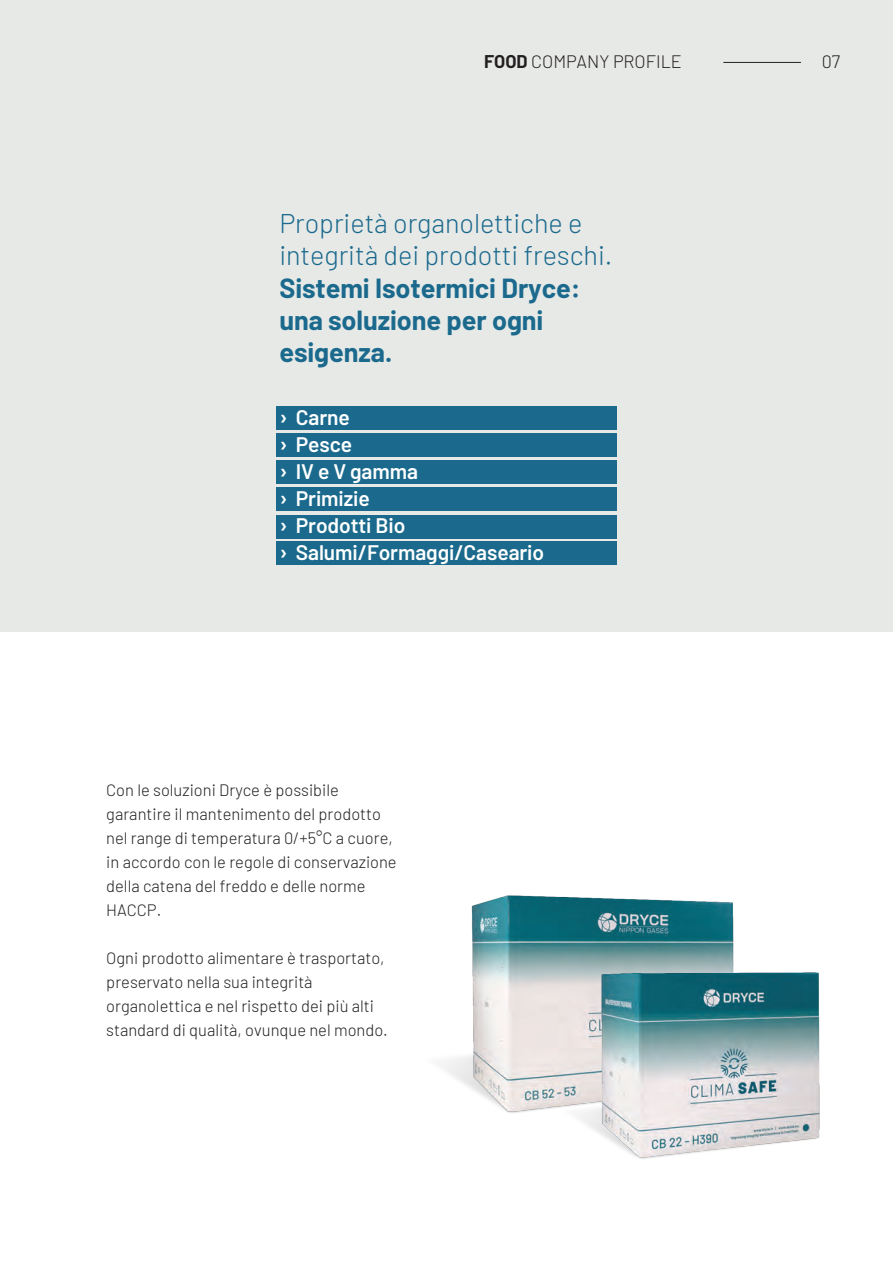
<style>
.page{position:relative;width:893px;height:1263px;background:#fff}
.page>*{position:absolute;margin:0;border:0;box-sizing:border-box;transform-origin:0 0}
.t1{font:300 27px/32.4px "Barlow";letter-spacing:-.005em;color:#1b6a8d}
.t2{font:700 27px/32.4px "Barlow";letter-spacing:-.005em;color:#1b6a8d}
.t3{font:600 21px/27px "Barlow";letter-spacing:-.005em;color:#fff}
.t4{font:300 18px "Barlow";color:#231f20}
.t5{font:300 16.5px/24px "Barlow";color:#231f20}
.s1{font-weight:700}
.s2{font-size:22.5px}
</style>
<div class="page">
<img style="left:440px;top:895px;width:293px;height:218px">
<img style="left:513px;top:908px;width:307px;height:251px">
<div style="left:0;top:0;width:893px;height:631px;background:#e7e9e7"></div>
<hr style="left:723px;top:62px;width:78px;height:1px;background:#231f20">
<div style="left:276px;top:406px;width:341px;height:23px;background:#1b6a8d"></div>
<div style="left:276px;top:434px;width:341px;height:23px;background:#1b6a8d"></div>
<div style="left:276px;top:461px;width:341px;height:23px;background:#1b6a8d"></div>
<div style="left:276px;top:515px;width:341px;height:23px;background:#1b6a8d"></div>
<div style="left:276px;top:541px;width:341px;height:23px;background:#1b6a8d"></div>
<div style="left:276px;top:488px;width:341px;height:23px;background:#1b6a8d"></div>
<p class="t4" style="left:484px;top:49px;width:199px"><span class="s1">FOOD</span> COMPANY PROFILE</p>
<h1 class="t1" style="left:279px;top:205px;width:334px">Proprietà organolettiche e integrità dei prodotti freschi.</h1>
<h1 class="t2" style="left:279px;top:270px;width:303px">Sistemi Isotermici Dryce: una soluzione per ogni esigenza.</h1>
<p class="t3" style="left:279px;top:403px;width:266px"><span class="s2">›</span> Carne<br><span class="s2">›</span> Pesce<br><span class="s2">›</span> IV e V gamma<br><span class="s2">›</span> Primizie<br><span class="s2">›</span> Prodotti Bio<br><span class="s2">›</span> Salumi/Formaggi/Caseario</p>
<p class="t5" style="left:106px;top:777px;width:292px">Con le soluzioni Dryce è possibile garantire il mantenimento del prodotto nel range di temperatura 0/+5°C a cuore, in accordo con le regole di conservazione della catena del freddo e delle norme HACCP.</p>
<p class="t5" style="left:106px;top:945px;width:283px">Ogni prodotto alimentare è trasportato, preservato nella sua integrità organolettica e nel rispetto dei più alti standard di qualità, ovunque nel mondo.</p>
<p class="t4" style="left:822px;top:49px;width:20px">07</p>
</div>
